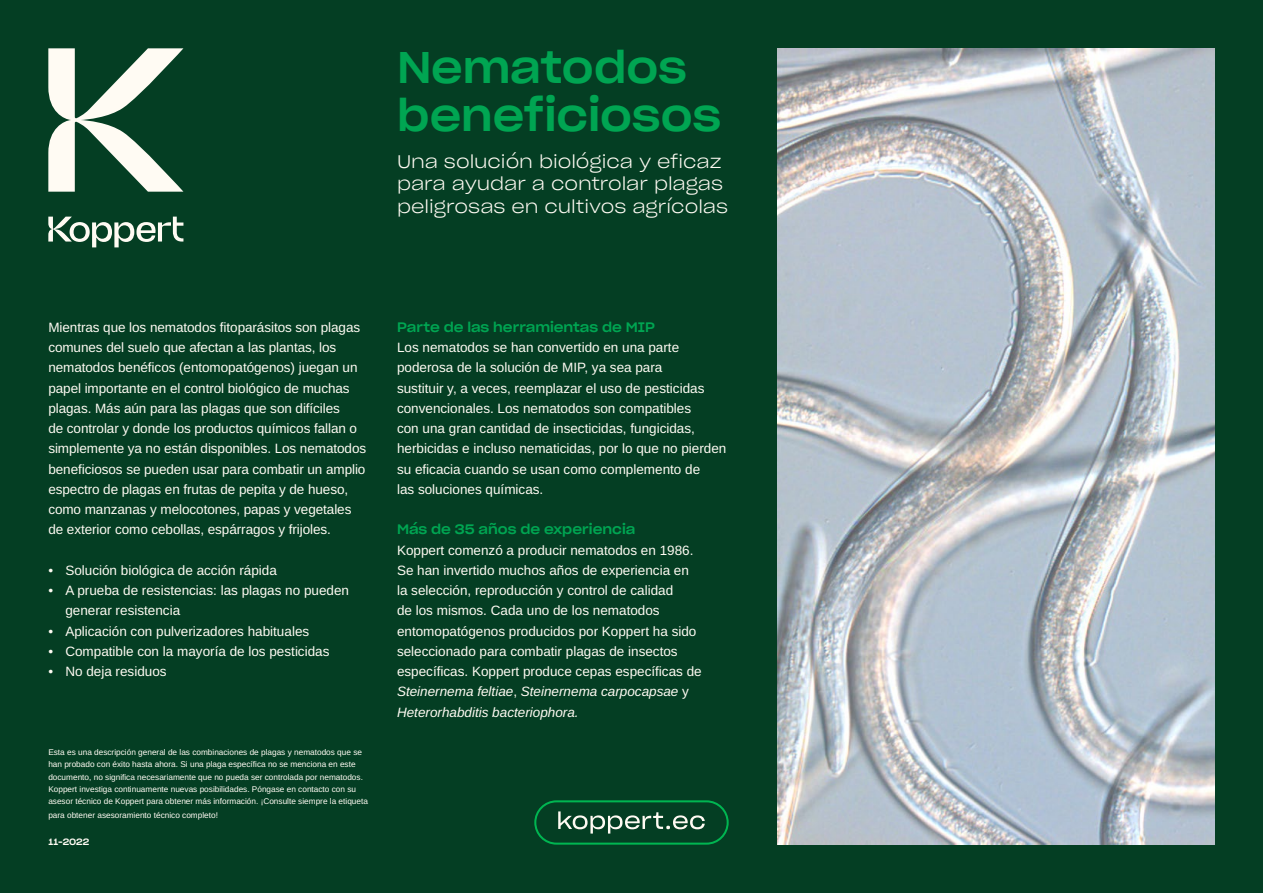
<style>
.page{position:relative;width:1263px;height:893px;background:#043e23}
.page>*{position:absolute;margin:0;border:0;box-sizing:border-box;transform-origin:0 0}
.t1{font:43.5px/47.8px "Sharp Grotesk Medium 22";letter-spacing:-.005em;color:#00a552}
.t2{font:18px/22.5px "Sharp Grotesk Light 22";color:#fffbf3}
.t3{font:13.5px/20.2px "Arimo";color:#fffbf3}
.t4{font:13.5px "Sharp Grotesk Medium 22";letter-spacing:-.005em;color:#00a552}
.t5{font:9px "Sharp Grotesk Medium 22";letter-spacing:.005em;color:#fffbf3}
.t6{font:8.25px/12.3px "Arimo";color:#fffbf3}
.s1{font-style:italic}
</style>
<div class="page">
<img style="left:777px;top:48px;width:437px;height:797px">
<svg style="left:48px;top:48px;width:135px;height:199px"></svg>
<svg style="left:534px;top:800px;width:195px;height:45px"></svg>
<h1 class="t1" style="left:397px;top:42px;width:326px">Nematodos beneficiosos</h1>
<h2 class="t2" style="left:397px;top:149px;width:332px">Una solución biológica y eficaz para ayudar a controlar plagas peligrosas en cultivos agrícolas</h2>
<p class="t3" style="left:48px;top:317px;width:319px">Mientras que los nematodos fitoparásitos son plagas comunes del suelo que afectan a las plantas, los nematodos benéficos (entomopatógenos) juegan un papel importante en el control biológico de muchas plagas. Más aún para las plagas que son difíciles<br>de controlar y donde los productos químicos fallan o simplemente ya no están disponibles. Los nematodos beneficiosos se pueden usar para combatir un amplio espectro de plagas en frutas de pepita y de hueso, como manzanas y melocotones, papas y vegetales de exterior como cebollas, espárragos y frijoles.</p>
<p class="t3" style="left:48px;top:560px;width:230px">• Solución biológica de acción rápida</p>
<p class="t3" style="left:65px;top:581px;width:285px;text-indent:-17px">• A prueba de resistencias: las plagas no pueden generar resistencia</p>
<p class="t3" style="left:48px;top:621px;width:262px">• Aplicación con pulverizadores habituales</p>
<p class="t3" style="left:48px;top:641px;width:283px">• Compatible con la mayoría de los pesticidas</p>
<p class="t3" style="left:48px;top:662px;width:120px">• No deja residuos</p>
<p class="t6" style="left:48px;top:746px;width:321px">Esta es una descripción general de las combinaciones de plagas y nematodos que se han probado con éxito hasta ahora. Si una plaga específica no se menciona en este documento, no significa necesariamente que no pueda ser controlada por nematodos.<br>Koppert investiga continuamente nuevas posibilidades. Póngase en contacto con su asesor técnico de Koppert para obtener más información. ¡Consulte siempre la etiqueta</p>
<p class="t6" style="left:48px;top:809px;width:171px">para obtener asesoramiento técnico completo!</p>
<p class="t5" style="left:48px;top:834px;width:42px">11-2022</p>
<p class="t4" style="left:397px;top:315px;width:259px">Parte de las herramientas de MIP</p>
<p class="t3" style="left:397px;top:338px;width:331px">Los nematodos se han convertido en una parte poderosa de la solución de MIP, ya sea para<br>sustituir y, a veces, reemplazar el uso de pesticidas convencionales. Los nematodos son compatibles<br>con una gran cantidad de insecticidas, fungicidas, herbicidas e incluso nematicidas, por lo que no pierden su eficacia cuando se usan como complemento de<br>las soluciones químicas.</p>
<p class="t4" style="left:397px;top:518px;width:240px">Más de 35 años de experiencia</p>
<p class="t3" style="left:397px;top:540px;width:306px">Koppert comenzó a producir nematodos en 1986.<br>Se han invertido muchos años de experiencia en la selección, reproducción y control de calidad<br>de los mismos. Cada uno de los nematodos entomopatógenos producidos por Koppert ha sido seleccionado para combatir plagas de insectos específicas. Koppert produce cepas específicas de <span class="s1">Steinernema feltiae</span>, <span class="s1">Steinernema carpocapsae</span> y <span class="s1">Heterorhabditis bacteriophora.</span></p>
</div>
